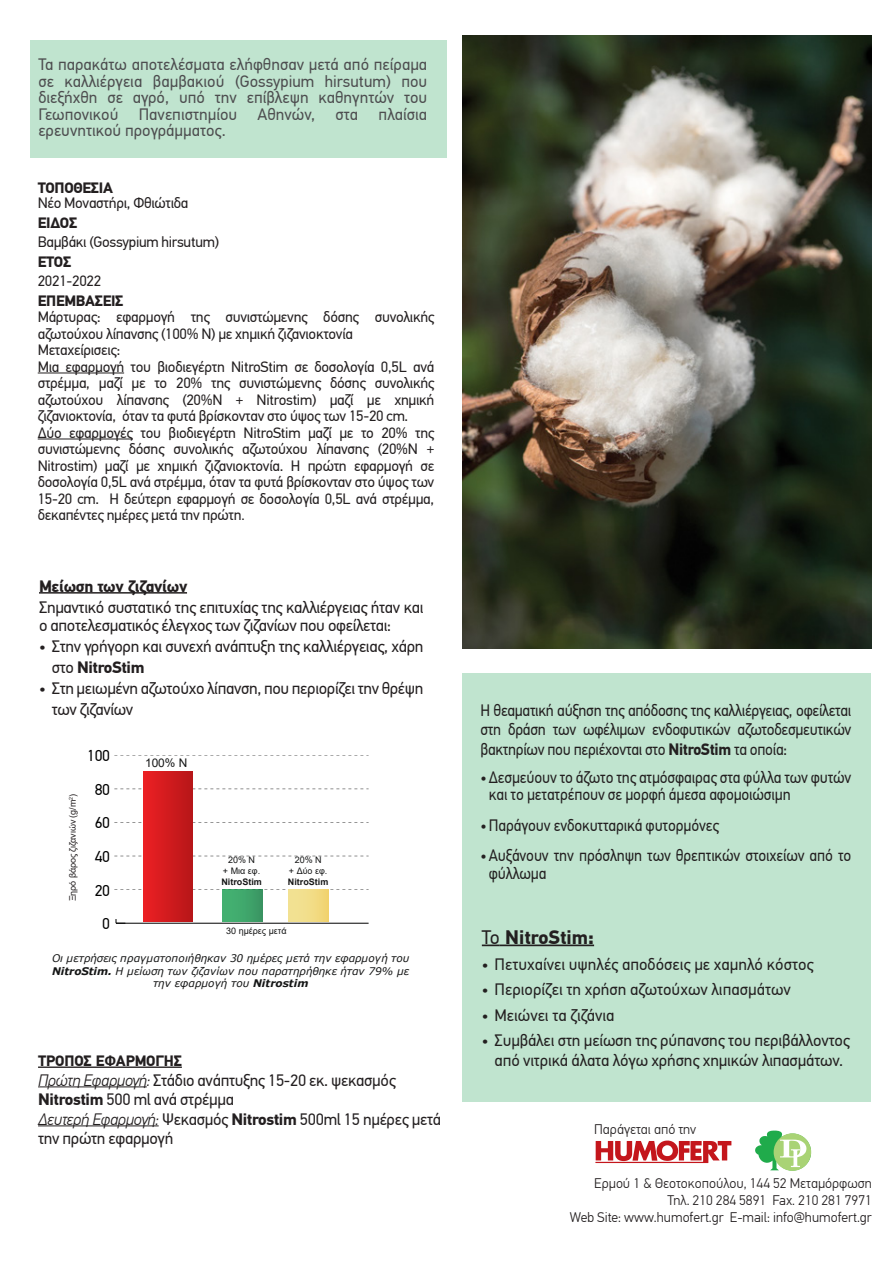
<style>
.page{position:relative;width:893px;height:1263px;background:#fff}
.page>*{position:absolute;margin:0;border:0;box-sizing:border-box;transform-origin:0 0}
.t1{font:700 19.5px "PF Din Text Pro";color:#231f20}
.t2{font:16.5px/19.5px "PF Din Text Pro";letter-spacing:-.01em;color:#231f20}
.t3{font:16.5px/19.5px "PF Din Text Pro";letter-spacing:-.01em;color:#231f20;scale:.93 1}
.t4{font:16.5px/16.5px "PF Din Text Pro";color:#4d4d4f;text-align:justify}
.t5{font:700 16.5px "PF Din Text Pro";letter-spacing:-.02em;color:#231f20}
.t6{font:15.75px "PF Din Text Pro";letter-spacing:-.02em;color:#000}
.t7{font:15px/16.5px "PF Din Text Pro";letter-spacing:-.02em;color:#231f20}
.t8{font:700 15px "PF Din Text Pro";letter-spacing:-.02em;color:#231f20}
.t9{font:300 13.95px/17.4px "PF Din Text Pro";color:#231f20;text-align:right}
.t10{font:11.85px "Arial";color:#151616}
.t11{font:italic 10.5px/12.6px "Verdana";color:#151616;text-align:center}
.t12{font:9px/10.8px "Arial";color:#151616;text-align:center}
.t13{font:9px "Arial";letter-spacing:-.01em;color:#231f20}
.t14{font:700 9px "Arial";color:#151616}
.s1{font-size:13.5px}
.s2{font-weight:700}
.s3{font-weight:300;font-style:italic}
.s4{font-weight:400}
</style>
<div class="page">
<div style="left:30px;top:40px;width:416px;height:118px;background:#c0e4cf"></div>
<div style="left:462px;top:673px;width:409px;height:428px;background:#c0e4cf"></div>
<hr style="left:38px;top:372px;width:86px;height:1px;background:#231f20">
<hr style="left:38px;top:438px;width:95px;height:1px;background:#231f20">
<svg style="left:595px;top:1140px;width:136px;height:23px"></svg>
<svg style="left:755px;top:1130px;width:56px;height:40px"></svg>
<hr style="left:39px;top:592px;width:148px;height:2px;background:#231f20">
<hr style="left:116px;top:923px;width:253px;height:1px;background:#000">
<svg style="left:116px;top:919px;width:9px;height:5px"></svg>
<svg style="left:114px;top:889px;width:255px;height:1px"></svg>
<svg style="left:114px;top:856px;width:255px;height:1px"></svg>
<svg style="left:114px;top:822px;width:255px;height:1px"></svg>
<svg style="left:114px;top:789px;width:255px;height:1px"></svg>
<svg style="left:114px;top:755px;width:255px;height:1px"></svg>
<div style="left:144px;top:772px;width:48px;height:149px;background:linear-gradient(to right,#ec2024,#b81619)"></div>
<div style="left:223px;top:889px;width:40px;height:33px;background:linear-gradient(to right,#45b573,#3b9864)"></div>
<div style="left:289px;top:890px;width:40px;height:32px;background:linear-gradient(to right,#f2e49a,#f1d573)"></div>
<hr style="left:38px;top:1066px;width:144px;height:2px;background:#231f20">
<hr style="left:38px;top:1086px;width:109px;height:1px;background:#231f20">
<hr style="left:38px;top:1125px;width:121px;height:1px;background:#231f20">
<img style="left:462px;top:35px;width:410px;height:614px">
<svg style="left:482px;top:944px;width:18px;height:2px"></svg>
<hr style="left:500px;top:944px;width:94px;height:2px;background:#231f20">
<p class="t4" style="left:38px;top:57px;width:390px">Τα παρακάτω αποτελέσµατα ελήφθησαν µετά από πείραµα σε καλλιέργεια βαµβακιού (Gossypium hirsutum) που διεξήχθη σε αγρό, υπό την επίβλεψη καθηγητών του Γεωπονικού Πανεπιστηµίου Αθηνών, στα πλαίσια ερευνητικού προγράµµατος.</p>
<p class="t8" style="left:38px;top:179px;width:77px">ΤΟΠΟΘΕΣΙΑ</p>
<p class="t7" style="left:38px;top:195px;width:152px">Νέο Μοναστήρι, Φθιώτιδα</p>
<p class="t8" style="left:38px;top:214px;width:41px">ΕΙ∆ΟΣ</p>
<p class="t7" style="left:38px;top:234px;width:183px">Βαµβάκι (Gossypium hirsutum)</p>
<p class="t8" style="left:38px;top:253px;width:35px">ΕΤΟΣ</p>
<p class="t7" style="left:38px;top:273px;width:65px">2021-2022</p>
<p class="t8" style="left:38px;top:292px;width:87px">ΕΠΕΜΒΑΣΕΙΣ</p>
<p class="t7" style="left:38px;top:309px;width:398px">Μάρτυρας: εφαρµογή της συνιστώµενης δόσης συνολικής αζωτούχου λίπανσης (100% Ν) µε χηµική ζιζανιοκτονία Μεταχείρισεις:<br>Μια εφαρµογή του βιοδιεγέρτη NitroStim σε δοσολογία 0,5L ανά στρέµµα, µαζί µε το 20% της συνιστώµενης δόσης συνολικής αζωτούχου λίπανσης (20%Ν + Nitrostim) µαζί µε χηµική ζιζανιοκτονία, όταν τα φυτά βρίσκονταν στο ύψος των 15-20 cm. ∆ύο εφαρµογές του βιοδιεγέρτη NitroStim µαζί µε το 20% της συνιστώµενης δόσης συνολικής αζωτούχου λίπανσης (20%Ν + Nitrostim) µαζί µε χηµική ζιζανιοκτονία. Η πρώτη εφαρµογή σε δοσολογία 0,5L ανά στρέµµα, όταν τα φυτά βρίσκονταν στο ύψος των 15-20 cm. Η δεύτερη εφαρµογή σε δοσολογία 0,5L ανά στρέµµα, δεκαπέντες ηµέρες µετά την πρώτη<span class="s1">.</span></p>
<p class="t5" style="left:39px;top:576px;width:150px">Μείωση των ζιζανίων</p>
<p class="t2" style="left:39px;top:598px;width:386px;line-height:18px">Σηµαντικό συστατικό της επιτυχίας της καλλιέργειας ήταν και ο αποτελεσµατικός έλεγχος των ζιζανίων που οφείλεται:</p>
<p class="t2" style="left:52px;top:636px;width:373px;line-height:21px;text-indent:-13px">• Στην γρήγορη και συνεχή ανάπτυξη της καλλιέργειας, χάρη στο <span class="s2">NitroStim</span></p>
<p class="t2" style="left:52px;top:678px;width:373px;line-height:21px;text-indent:-13px">• Στη µειωµένη αζωτούχο λίπανση, που περιορίζει την θρέψη των ζιζανίων</p>
<p class="t13" style="left:67px;top:901px;width:109px;rotate:-90deg">Ξηρό βάρος ζιζανιών (g/m<sup>2</sup>)</p>
<p class="t6" style="left:87px;top:746px;width:24px">100</p>
<p class="t6" style="left:95px;top:780px;width:17px">80</p>
<p class="t6" style="left:95px;top:814px;width:17px">60</p>
<p class="t6" style="left:95px;top:847px;width:17px">40</p>
<p class="t6" style="left:95px;top:881px;width:17px">20</p>
<p class="t6" style="left:102px;top:914px;width:9px">0</p>
<p class="t10" style="left:145px;top:755px;width:44px">100% N</p>
<p class="t12" style="left:223px;top:854px;width:39px">20% N<br>+ Μια εφ.</p>
<p class="t14" style="left:221px;top:875px;width:42px">NitroStim</p>
<p class="t12" style="left:289px;top:854px;width:40px">20% N<br>+ Δύο εφ.</p>
<p class="t14" style="left:288px;top:875px;width:42px">NitroStim</p>
<p class="t12" style="left:226px;top:926px;width:62px">30 ημέρες μετά</p>
<p class="t11" style="left:52px;top:952px;width:359px">Οι μετρήσεις πραγματοποιήθηκαν 30 ημέρες μετά την εφαρμογή του<br><span class="s2">NitroStim.</span> Η μείωση των ζιζανίων που παρατηρήθηκε ήταν 79% με την εφαρμογή του <span class="s2">Nitrostim</span></p>
<p class="t8" style="left:38px;top:1052px;width:145px">ΤΡΟΠΟΣ ΕΦΑΡΜΟΓΗΣ</p>
<p class="t2" style="left:38px;top:1070px;width:404px"><span class="s3">Πρώτη Εφαρµογή:</span> Στάδιο ανάπτυξης 15-20 εκ. ψεκασµός <span class="s2">Nitrostim</span> 500 ml ανά στρέµµα<br><span class="s3">∆ευτερή Εφαρµογή:</span> Ψεκασµός <span class="s2">Nitrostim</span> 500ml 15 ηµέρες µετά την πρώτη εφαρµογή</p>
<p class="t3" style="left:480px;top:700px;width:400px;text-align:justify">Η θεαµατική αύξηση της απόδοσης της καλλιέργειας, οφείλεται στη δράση των ωφέλιµων ενδοφυτικών αζωτοδεσµευτικών βακτηρίων που περιέχονται στο <span class="s2">NitroStim</span> τα οποία:</p>
<p class="t3" style="left:489px;top:769px;width:391px;line-height:16.5px;text-indent:-9px">• ∆εσµεύουν το άζωτο της ατµόσφαιρας στα φύλλα των φυτών και το µετατρέπουν σε µορφή άµεσα αφοµοιώσιµη</p>
<p class="t3" style="left:480px;top:816px;width:258px">• Παράγουν ενδοκυτταρικά φυτορµόνες</p>
<p class="t3" style="left:489px;top:847px;width:391px;line-height:18px;text-indent:-9px">• Αυξάνουν την πρόσληψη των θρεπτικών στοιχείων από το φύλλωµα</p>
<h1 class="t1" style="left:482px;top:925px;width:114px"><span class="s4">Το</span> NitroStim:</h1>
<p class="t2" style="left:482px;top:954px;width:333px">• Πετυχαίνει υψηλές αποδόσεις µε χαµηλό κόστος</p>
<p class="t2" style="left:482px;top:980px;width:311px">• Περιορίζει τη χρήση αζωτούχων λιπασµάτων</p>
<p class="t2" style="left:482px;top:1005px;width:134px">• Μειώνει τα ζιζάνια</p>
<p class="t2" style="left:482px;top:1031px;width:370px;text-align:center">• Συµβάλει στη µείωση της ρύπανσης του περιβάλλοντος από νιτρικά άλατα λόγω χρήσης χηµικών λιπασµάτων.</p>
<p class="t9" style="left:594px;top:1120px;width:104px">Παράγεται από την</p>
<p class="t9" style="left:570px;top:1174px;width:303px">Ερµού 1 &amp; Θεοτοκοπούλου, 144 52 Μεταµόρφωση<br>Τηλ. 210 284 5891 Fax. 210 281 7971<br>Web Site: www.humofert.gr E-mail: info@humofert.gr</p>
</div>
